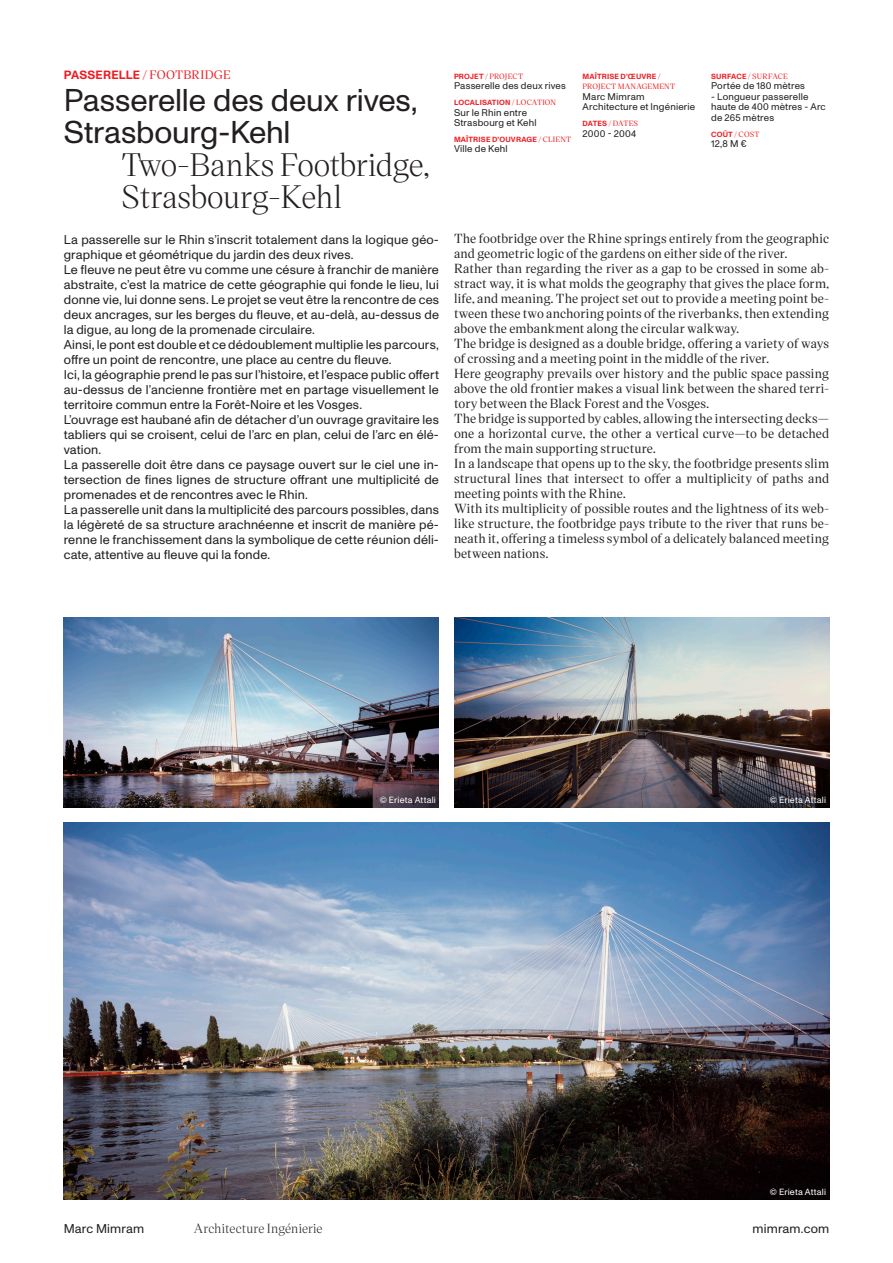
<style>
.page{position:relative;width:893px;height:1263px;background:#fff}
.page>*{position:absolute;margin:0;border:0;box-sizing:border-box;transform-origin:0 0}
.t1{font:31.5px "ABC Monument Grotesk";letter-spacing:-.005em;color:#231f20}
.t2{font:31.5px "Victor Serif 40";letter-spacing:-.015em;color:#231f20}
.TEXTE_fra{font:12.75px/15px "ABC Monument Grotesk";letter-spacing:.01em;color:#231f20}
.TEXTE_fra-2{font:500 12.75px/15px "Victor Serif 50";letter-spacing:.005em;color:#231f20;text-align:justify}
.t3{font:12.75px "Victor Serif 40";color:#231f20}
.t4{font:500 12px "Victor Serif 50";letter-spacing:.015em;color:#ee1d23}
.t5{font:9.75px/10.5px "ABC Monument Grotesk";letter-spacing:.02em;color:#231f20}
.t6{font:9px "ABC Monument Grotesk";letter-spacing:.025em;color:#fff}
.t7{font:500 7.5px/10.5px "Victor Serif 50";letter-spacing:.02em;color:#ee1d23}
.t8{font:700 7.5px "ABC Monument Grotesk";letter-spacing:.025em;color:#ee1d23}
.s1{font-family:"ABC Monument Grotesk";font-weight:700}
.s2{font-family:"Victor Serif 50";font-weight:500}
</style>
<div class="page">
<img style="left:64px;top:822px;width:765px;height:377px">
<img style="left:64px;top:617px;width:375px;height:191px">
<img style="left:454px;top:617px;width:375px;height:191px">
<p class="t4" style="left:64px;top:66px;width:168px"><span class="s1">PASSERELLE</span> / FOOTBRIDGE</p>
<p class="t1" style="left:64px;top:82px;width:356px">Passerelle des deux rives,</p>
<p class="t1" style="left:64px;top:114px;width:228px">Strasbourg-Kehl</p>
<p class="t2" style="left:121px;top:144px;width:310px">Two-Banks Footbridge,</p>
<p class="t2" style="left:121px;top:175px;width:222px">Strasbourg-Kehl</p>
<p class="TEXTE_fra" style="left:64px;top:232px;width:377px">La passerelle sur le Rhin s’inscrit totalement dans la logique géo&shy;graphique et géométrique du jardin des deux rives.</p>
<p class="TEXTE_fra" style="left:64px;top:262px;width:377px;text-align:justify">Le fleuve ne peut être vu comme une césure à franchir de manière abstraite, c’est la matrice de cette géographie qui fonde le lieu, lui donne vie, lui donne sens. Le projet se veut être la rencontre de ces deux ancrages, sur les berges du fleuve, et au-delà, au-dessus de la digue, au long de la promenade circulaire.</p>
<p class="TEXTE_fra" style="left:64px;top:337px;width:377px">Ainsi, le pont est double et ce dédoublement multiplie les parcours,</p>
<p class="TEXTE_fra" style="left:64px;top:352px;width:329px">offre un point de rencontre, une place au centre du fleuve.</p>
<p class="TEXTE_fra" style="left:64px;top:367px;width:377px">Ici, la géographie prend le pas sur l’histoire, et l’espace public offert</p>
<p class="TEXTE_fra" style="left:64px;top:382px;width:377px">au-dessus de l’ancienne frontière met en partage visuellement le territoire commun entre la Forêt-Noire et les Vosges.</p>
<p class="TEXTE_fra" style="left:64px;top:412px;width:377px">L’ouvrage est haubané afin de détacher d’un ouvrage gravitaire les</p>
<p class="TEXTE_fra" style="left:64px;top:427px;width:377px">tabliers qui se croisent, celui de l’arc en plan, celui de l’arc en élé&shy;vation.</p>
<p class="TEXTE_fra" style="left:64px;top:457px;width:377px;text-align:justify">La passerelle doit être dans ce paysage ouvert sur le ciel une in&shy;tersection de fines lignes de structure offrant une multiplicité de promenades et de rencontres avec le Rhin.</p>
<p class="TEXTE_fra" style="left:64px;top:502px;width:377px;text-align:justify">La passerelle unit dans la multiplicité des parcours possibles, dans la légèreté de sa structure arachnéenne et inscrit de manière pé&shy;renne le franchissement dans la symbolique de cette réunion déli&shy;cate, attentive au fleuve qui la fonde.</p>
<p class="t7" style="left:454px;top:70px;width:71px"><span class="s1">PROJET</span> / PROJECT</p>
<p class="t5" style="left:454px;top:81px;width:113px">Passerelle des deux rives</p>
<p class="t8" style="left:454px;top:98px;width:104px">LOCALISATION <span class="s2">/ LOCATION</span></p>
<p class="t5" style="left:454px;top:107px;width:84px">Sur le Rhin entre<br>Strasbourg et Kehl</p>
<p class="t8" style="left:454px;top:135px;width:119px">MAÎTRISE D’OUVRAGE <span class="s2">/ CLIENT</span></p>
<p class="t5" style="left:454px;top:144px;width:55px">Ville de Kehl</p>
<p class="t7" style="left:583px;top:70px;width:94px"><span class="s1">MAÎTRISE D’ŒUVRE</span> /<br>PROJECT MANAGEMENT</p>
<p class="t5" style="left:583px;top:91px;width:114px">Marc Mimram<br>Architecture et Ingénierie</p>
<p class="t7" style="left:583px;top:118px;width:57px"><span class="s1">DATES</span> / DATES</p>
<p class="t5" style="left:583px;top:128px;width:55px">2000 - 2004</p>
<p class="t7" style="left:711px;top:70px;width:78px"><span class="s1">SURFACE</span> / SURFACE</p>
<p class="t5" style="left:711px;top:81px;width:95px">Portée de 180 mètres</p>
<p class="t5" style="left:711px;top:91px;width:116px">- Longueur passerelle haute de 400 mètres - Arc de 265 mètres</p>
<p class="t7" style="left:711px;top:128px;width:50px"><span class="s1">COÛT</span> / COST</p>
<p class="t5" style="left:711px;top:138px;width:37px">12,8 M €</p>
<p class="TEXTE_fra-2" style="left:454px;top:230px;width:377px">The footbridge over the Rhine springs entirely from the geographic and geometric logic of the gardens on either side of the river.</p>
<p class="TEXTE_fra-2" style="left:454px;top:260px;width:377px">Rather than regarding the river as a gap to be crossed in some ab&shy;stract way, it is what molds the geography that gives the place form, life, and meaning. The project set out to provide a meeting point be&shy;tween these two anchoring points of the riverbanks, then extending above the embankment along the circular walkway.</p>
<p class="TEXTE_fra-2" style="left:454px;top:335px;width:377px">The bridge is designed as a double bridge, offering a variety of ways of crossing and a meeting point in the middle of the river.</p>
<p class="TEXTE_fra-2" style="left:454px;top:365px;width:377px">Here geography prevails over history and the public space passing above the old frontier makes a visual link between the shared terri&shy;tory between the Black Forest and the Vosges.</p>
<p class="TEXTE_fra-2" style="left:454px;top:410px;width:377px">The bridge is supported by cables, allowing the intersecting decks— one a horizontal curve, the other a vertical curve—to be detached from the main supporting structure.</p>
<p class="TEXTE_fra-2" style="left:454px;top:455px;width:377px">In a landscape that opens up to the sky, the footbridge presents slim structural lines that intersect to offer a multiplicity of paths and meeting points with the Rhine.</p>
<p class="TEXTE_fra-2" style="left:454px;top:500px;width:377px">With its multiplicity of possible routes and the lightness of its web&shy;like structure, the footbridge pays tribute to the river that runs be&shy;neath it, offering a timeless symbol of a delicately balanced meeting between nations.</p>
<p class="t6" style="left:380px;top:795px;width:58px">© Erieta Attali</p>
<p class="t6" style="left:770px;top:795px;width:58px">© Erieta Attali</p>
<p class="t6" style="left:770px;top:1187px;width:58px">© Erieta Attali</p>
<p class="TEXTE_fra" style="left:64px;top:1221px;width:82px">Marc Mimram</p>
<p class="t3" style="left:194px;top:1220px;width:130px">Architecture Ingénierie</p>
<p class="TEXTE_fra" style="left:753px;top:1221px;width:78px">mimram.com</p>
</div>
